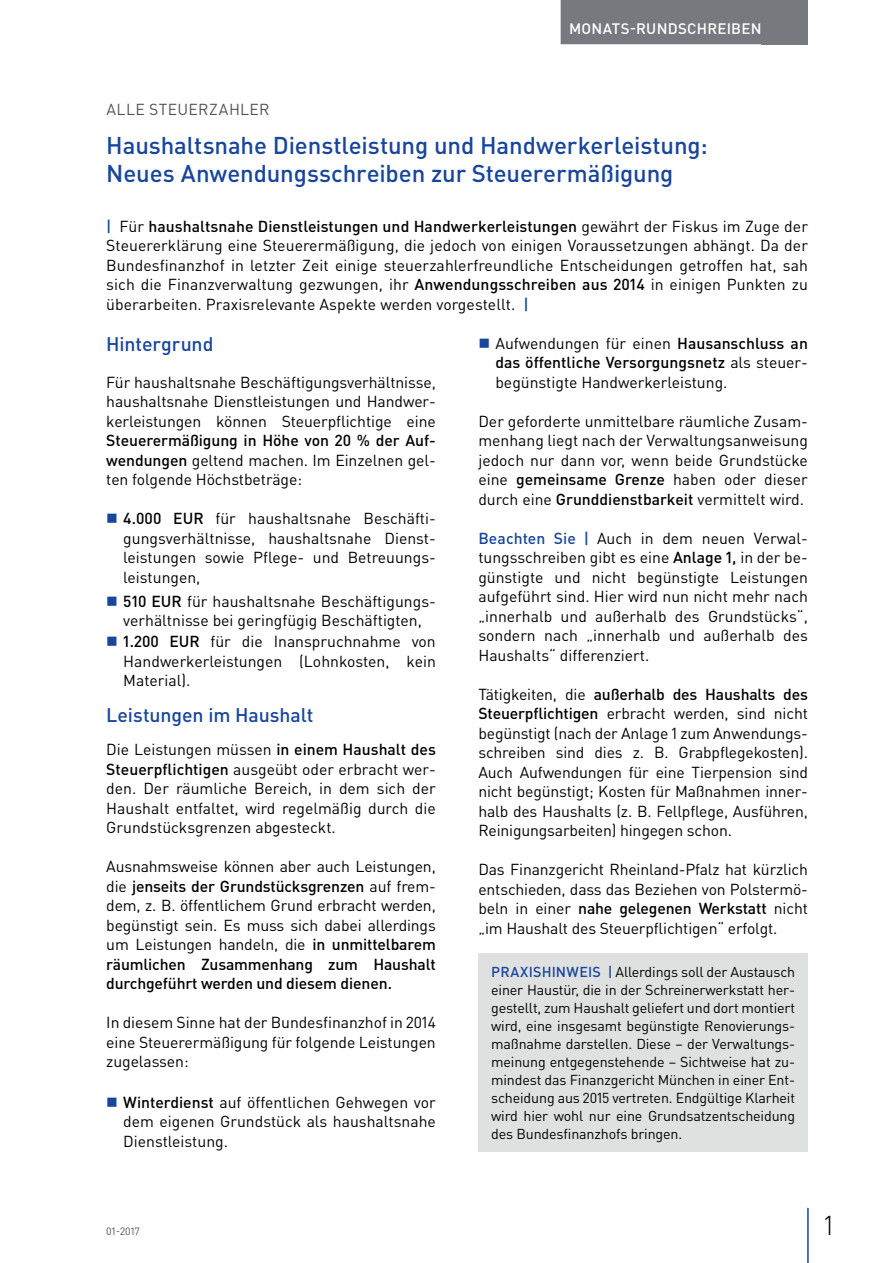
<style>
.page{position:relative;width:893px;height:1263px;background:#fff}
.page>*{position:absolute;margin:0;border:0;box-sizing:border-box;transform-origin:0 0}
.t1{font:300 27px "DIN Pro";color:#000002}
.t2{font:500 24px/28.5px "DIN Pro";letter-spacing:-.005em;color:#18469d}
.t3{font:500 19.5px "DIN Pro";letter-spacing:-.005em;color:#18469d}
.t4{font:15.75px/19.5px "DIN Pro";color:#000002;text-align:justify}
.t5{font:15.75px "DIN Pro";letter-spacing:.025em;color:#505457}
.t6{font:500 15px "DIN Pro";letter-spacing:.015em;color:#fff}
.t7{font:14.25px/18px "DIN Pro";letter-spacing:-.01em;color:#000002;text-align:justify}
.t8{font:10.5px "DIN Pro";color:#505457}
.s1{font-weight:500;color:#18469d}
.s2{font-weight:500}
</style>
<div class="page">
<div style="left:762px;top:0;width:46px;height:44px;background:#767a7e"></div>
<hr style="left:807px;top:1208px;width:2px;height:55px;background:#18469d">
<div style="left:561px;top:0;width:209px;height:44px;background:#767a7e"></div>
<div style="left:478px;top:953px;width:330px;height:198px;background:#dfe1e1"></div>
<p class="t6" style="left:569px;top:18px;width:194px">MONATS-RUNDSCHREIBEN</p>
<p class="t5" style="left:106px;top:98px;width:165px">ALLE STEUERZAHLER</p>
<h2 class="t2" style="left:106px;top:130px;width:603px">Haushaltsnahe Dienstleistung und Handwerkerleistung:<br>Neues Anwendungsschreiben zur Steuerermäßigung</h2>
<p class="t4" style="left:106px;top:216px;width:703px"><span class="s1">|</span> Für <span class="s2">haushaltsnahe Dienstleistungen und Handwerkerleistungen</span> gewährt der Fiskus im Zuge der Steuererklärung eine Steuerermäßigung, die jedoch von einigen Voraussetzungen abhängt. Da der Bundesfinanzhof in letzter Zeit einige steuerzahlerfreundliche Entscheidungen getroffen hat, sah sich die Finanzverwaltung gezwungen, ihr <span class="s2">Anwendungsschreiben aus 2014</span> in einigen Punkten zu überarbeiten. Praxisrelevante Aspekte werden vorgestellt. <span class="s1">|</span></p>
<p class="t3" style="left:106px;top:331px;width:109px">Hintergrund</p>
<p class="t4" style="left:106px;top:371px;width:331px">Für haushaltsnahe Beschäftigungsverhältnisse, haushaltsnahe Dienstleistungen und Handwer&shy;kerleistungen können Steuerpflichtige eine</p>
<p class="t4" style="left:106px;top:430px;width:331px"><span class="s2">Steuerermäßigung in Höhe von 20 % der Auf&shy;wendungen</span> geltend machen. Im Einzelnen gel&shy;ten folgende Höchstbeträge:</p>
<p class="t4" style="left:123px;top:508px;width:314px"><span class="s2">4.000 EUR</span> für haushaltsnahe Beschäfti&shy;gungsverhältnisse, haushaltsnahe Dienst&shy;leistungen sowie Pflege- und Betreuungs&shy;leistungen,</p>
<p class="t4" style="left:123px;top:591px;width:314px"><span class="s2">510 EUR</span> für haushaltsnahe Beschäftigungs&shy;verhältnisse bei geringfügig Beschäftigten,</p>
<p class="t4" style="left:123px;top:631px;width:314px"><span class="s2">1.200 EUR</span> für die Inanspruchnahme von Handwerkerleistungen (Lohnkosten, kein Material).</p>
<p class="t3" style="left:106px;top:702px;width:209px">Leistungen im Haushalt</p>
<p class="t4" style="left:106px;top:739px;width:331px">Die Leistungen müssen <span class="s2">in einem Haushalt des Steuerpflichtigen</span> ausgeübt oder erbracht wer&shy;den. Der räumliche Bereich, in dem sich der Haushalt entfaltet, wird regelmäßig durch die Grundstücksgrenzen abgesteckt.</p>
<p class="t4" style="left:106px;top:856px;width:331px">Ausnahmsweise können aber auch Leistungen, die <span class="s2">jenseits der Grundstücksgrenzen</span> auf frem&shy;dem, z. B. öffentlichem Grund erbracht werden, begünstigt sein. Es muss sich dabei allerdings um Leistungen handeln, die <span class="s2">in unmittelbarem räumlichen Zusammenhang zum Haushalt durchgeführt werden und diesem dienen.</span></p>
<p class="t4" style="left:106px;top:1012px;width:331px">In diesem Sinne hat der Bundesfinanzhof in 2014 eine Steuerermäßigung für folgende Leistungen zugelassen:</p>
<p class="t4" style="left:123px;top:1092px;width:314px"><span class="s2">Winterdienst</span> auf öffentlichen Gehwegen vor dem eigenen Grundstück als haushaltsnahe Dienstleistung.</p>
<p class="t4" style="left:495px;top:333px;width:314px">Aufwendungen für einen <span class="s2">Hausanschluss an das öffentliche Versorgungsnetz</span> als steuer&shy;begünstigte Handwerkerleistung.</p>
<p class="t4" style="left:478px;top:411px;width:331px">Der geforderte unmittelbare räumliche Zusam&shy;menhang liegt nach der Verwaltungsanweisung jedoch nur dann vor, wenn beide Grundstücke eine <span class="s2">gemeinsame Grenze</span> haben oder dieser durch eine <span class="s2">Grunddienstbarkeit</span> vermittelt wird.</p>
<p class="t4" style="left:478px;top:528px;width:331px"><span class="s1">Beachten Sie |</span> Auch in dem neuen Verwal&shy;tungsschreiben gibt es eine <span class="s2">Anlage 1,</span> in der be&shy;günstigte und nicht begünstigte Leistungen aufgeführt sind. Hier wird nun nicht mehr nach „innerhalb und außerhalb des Grundstücks“, sondern nach „innerhalb und außerhalb des Haushalts“ differenziert.</p>
<p class="t4" style="left:478px;top:684px;width:331px">Tätigkeiten, die <span class="s2">außerhalb des Haushalts des Steuerpflichtigen</span> erbracht werden, sind nicht begünstigt (nach der Anlage 1 zum Anwendungs&shy;schreiben sind dies z. B. Grabpflegekosten).<br>Auch Aufwendungen für eine Tierpension sind nicht begünstigt; Kosten für Maßnahmen inner&shy;halb des Haushalts (z. B. Fellpflege, Ausführen, Reinigungsarbeiten) hingegen schon.</p>
<p class="t4" style="left:478px;top:859px;width:331px">Das Finanzgericht Rheinland-Pfalz hat kürzlich entschieden, dass das Beziehen von Polstermö&shy;beln in einer <span class="s2">nahe gelegenen Werkstatt</span> nicht „im Haushalt des Steuerpflichtigen“ erfolgt.</p>
<p class="t7" style="left:491px;top:962px;width:306px"><span class="s1">PRAXISHINWEIS |</span> Allerdings soll der Austausch einer Haustür, die in der Schreinerwerkstatt her&shy;gestellt, zum Haushalt geliefert und dort montiert wird, eine insgesamt begünstigte Renovierungs&shy;maßnahme darstellen. Diese – der Verwaltungs&shy;meinung entgegenstehende – Sichtweise hat zu&shy;mindest das Finanzgericht München in einer Ent&shy;scheidung aus 2015 vertreten. Endgültige Klarheit wird hier wohl nur eine Grundsatzentscheidung des Bundesfinanzhofs bringen.</p>
<p class="t8" style="left:106px;top:1224px;width:35px">01-2017</p>
<h1 class="t1" style="left:824px;top:1207px;width:11px">1</h1>
</div>
